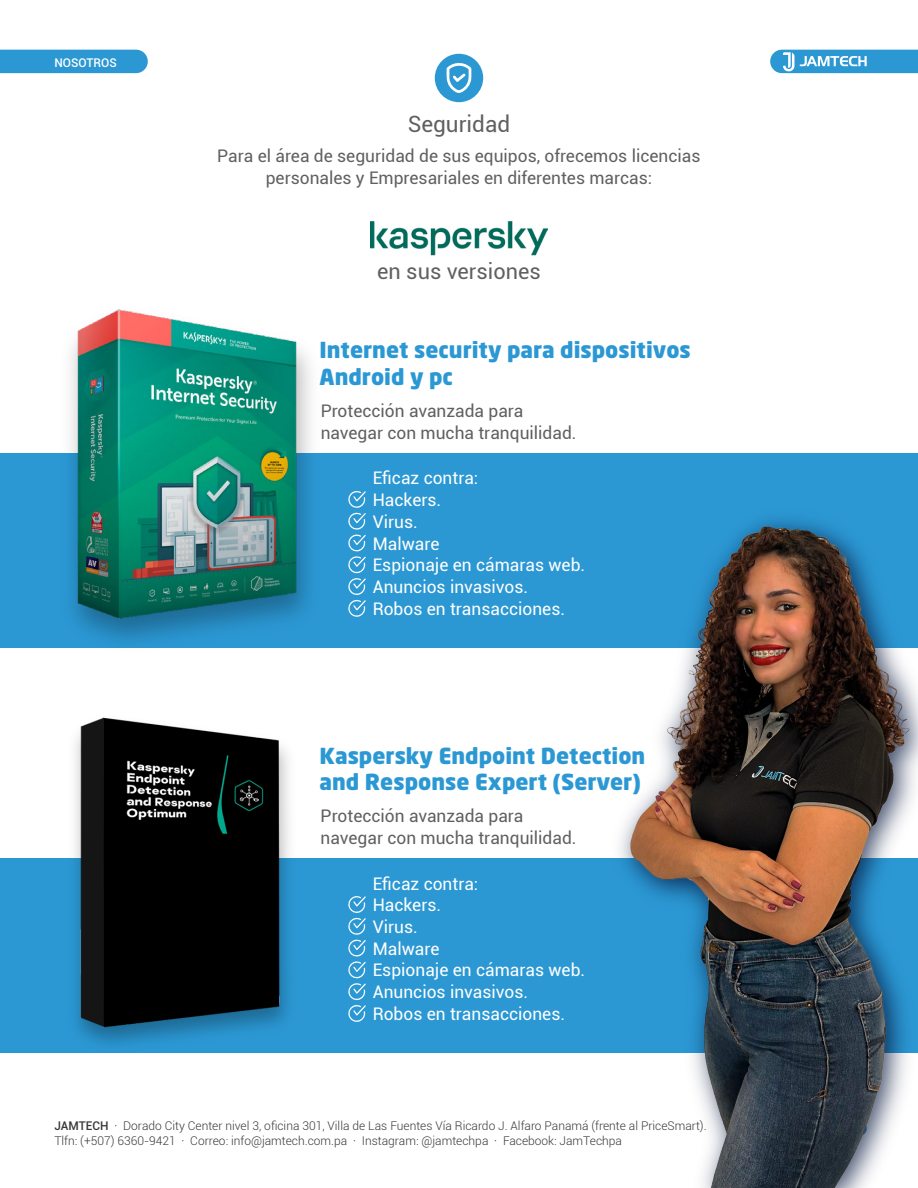
<style>
.page{position:relative;width:918px;height:1188px;background:#fff}
.page>*{position:absolute;margin:0;border:0;box-sizing:border-box;transform-origin:0 0}
.t1{font:22.5px "Roboto";color:#606060}
.t2{font:900 21.83px/26.2px "Neo Sans Std";color:#2b98d4}
.t3{font:21.75px "Roboto";color:#606060}
.t4{font:17.4px/21.7px "Roboto";color:#606060}
.t5{font:17.4px/21.7px "Roboto";color:#fff}
.t6{font:300 12px/15px "Roboto";color:#383838}
.t7{font:500 12px "Roboto";color:#fff}
.s1{font-weight:500}
</style>
<div class="page">
<div style="left:0;top:453px;width:918px;height:194px;background:#2b98d4"></div>
<img style="left:371px;top:221px;width:176px;height:35px">
<div style="left:0;top:50px;width:148px;height:23px;background:#2b98d4"></div>
<svg style="left:770px;top:50px;width:148px;height:23px;background:#4aa7da"></svg>
<div style="left:435px;top:54px;width:48px;height:48px;background:#2b98d4;border-radius:50%"></div>
<img style="left:51px;top:309px;width:278px;height:339px">
<img style="left:51px;top:310px;width:278px;height:308px">
<svg style="left:446px;top:63px;width:25px;height:30px"></svg>
<svg style="left:348px;top:491px;width:18px;height:126px"></svg>
<div style="left:0;top:858px;width:918px;height:194px;background:#2b98d4"></div>
<img style="left:0;top:717px;width:371px;height:336px">
<img style="left:581px;top:518px;width:337px;height:670px">
<p class="t7" style="left:54px;top:54px;width:64px">NOSOTROS</p>
<p class="t1" style="left:408px;top:108px;width:104px">Seguridad</p>
<p class="t4" style="left:217px;top:144px;width:485px;text-align:center">Para el área de seguridad de sus equipos, ofrecemos licencias personales y Empresariales en diferentes marcas:</p>
<p class="t3" style="left:377px;top:256px;width:165px">en sus versiones</p>
<p class="t2" style="left:320px;top:337px;width:373px">Internet security para dispositivos<br>Android y pc</p>
<p class="t4" style="left:321px;top:399px;width:257px">Protección avanzada para navegar con mucha tranquilidad.</p>
<p class="t5" style="left:373px;top:467px;width:214px">Eficaz contra:<br>Hackers.<br>Virus.<br>Malware<br>Espionaje en cámaras web.<br>Anuncios invasivos.<br>Robos en transacciones.</p>
<p class="t2" style="left:320px;top:742px;width:327px">Kaspersky Endpoint Detection and Response Expert (Server)</p>
<p class="t4" style="left:321px;top:804px;width:257px">Protección avanzada para navegar con mucha tranquilidad.</p>
<p class="t5" style="left:373px;top:872px;width:214px">Eficaz contra:<br>Hackers.<br>Virus.<br>Malware<br>Espionaje en cámaras web.<br>Anuncios invasivos.<br>Robos en transacciones.</p>
<p class="t6" style="left:54px;top:1117px;width:654px"><span class="s1">JAMTECH</span> · Dorado City Center nivel 3, oficina 301, Villa de Las Fuentes Vía Ricardo J. Alfaro Panamá (frente al PriceSmart).<br>Tlfn: (+507) 6360-9421 · Correo: info@jamtech.com.pa · Instagram: @jamtechpa · Facebook: JamTechpa</p>
</div>
